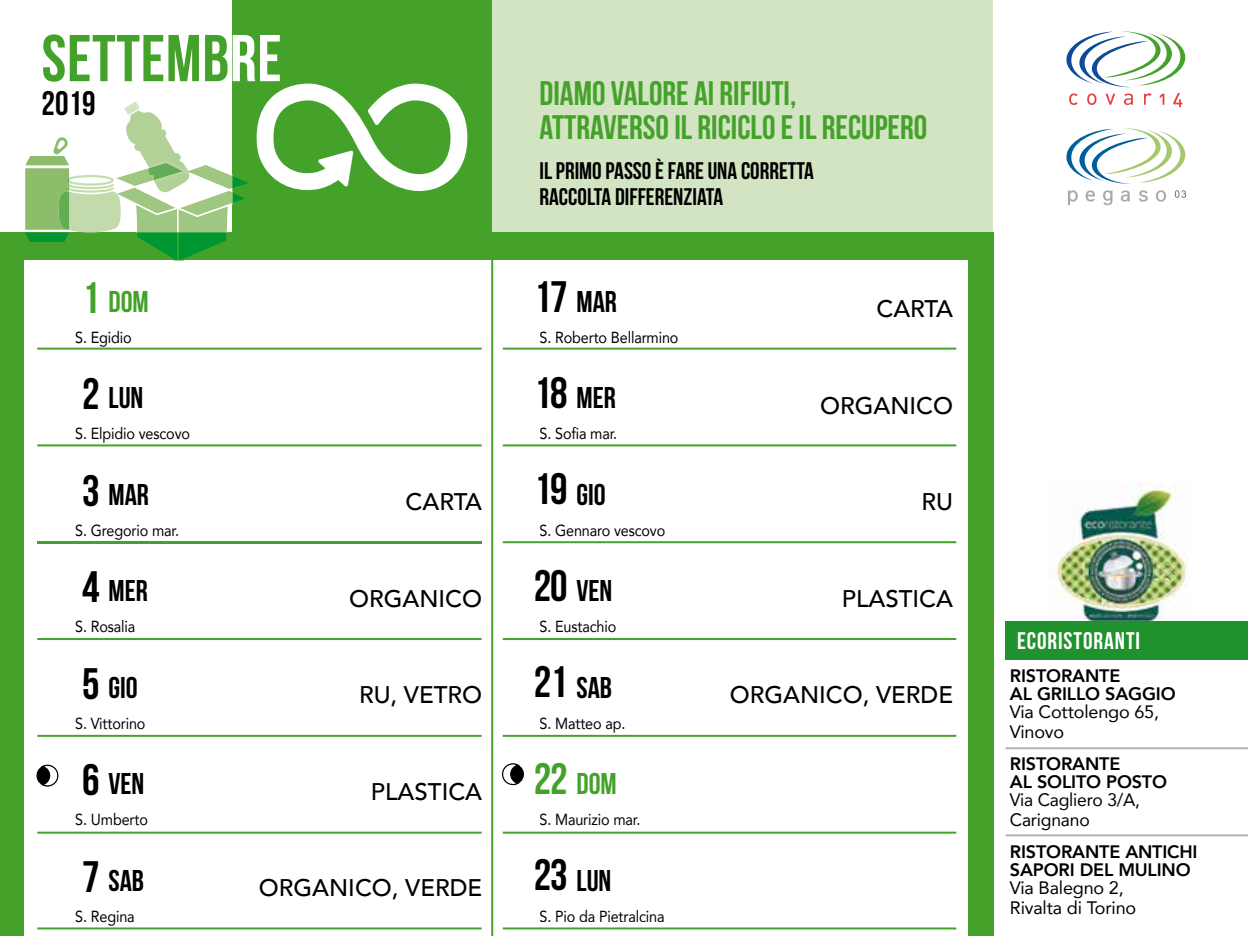
<style>
.page{position:relative;width:1248px;height:936px;background:#fff}
.page>*{position:absolute;margin:0;border:0;box-sizing:border-box;transform-origin:0 0}
.t1{font:66px "Bebas Neue";letter-spacing:.01em;color:#44a22b}
.t2{font:44px/96.4px "Bebas Neue";letter-spacing:-.025em;color:#000;text-align:justify}
.t3{font:44px "Bebas Neue";color:#44a22b}
.t4{font:34px/34px "Bebas Neue";color:#44a22b}
.t5{font:34px "Bebas Neue";color:#000}
.t6{font:30px "Bebas Neue";color:#000}
.t7{font:30px "Bebas Neue";color:#44a22b}
.t8{font:500 24px "Avenir";color:#000}
.t9{font:24px/26px "Bebas Neue";color:#000}
.t10{font:24px "Bebas Neue";letter-spacing:.04em;color:#fff}
.t11{font:800 18px/18px "Avenir";letter-spacing:-.01em;color:#000}
.t12{font:18px/20px "Avenir";letter-spacing:-.01em;color:#000}
.t13{font:16px "Avenir";letter-spacing:-.01em;color:#000;scale:.9 1}
.s1{color:#fff}
</style>
<div class="page">
<div style="left:1005px;top:621px;width:242px;height:38px;background:#1f922e"></div>
<img style="left:1049px;top:482px;width:139px;height:139px">
<svg style="left:1066px;top:31px;width:120px;height:56px"></svg>
<svg style="left:1087px;top:93px;width:9px;height:12px"></svg>
<svg style="left:1105px;top:94px;width:10px;height:11px"></svg>
<svg style="left:1144px;top:93px;width:7px;height:12px"></svg>
<svg style="left:1159px;top:94px;width:5px;height:11px"></svg>
<svg style="left:1123px;top:93px;width:9px;height:12px"></svg>
<svg style="left:1069px;top:93px;width:8px;height:12px"></svg>
<svg style="left:1173px;top:93px;width:9px;height:14px"></svg>
<svg style="left:1066px;top:128px;width:120px;height:56px"></svg>
<svg style="left:1068px;top:190px;width:97px;height:15px"></svg>
<svg style="left:1174px;top:190px;width:11px;height:8px"></svg>
<hr style="left:1005px;top:747px;width:242px;height:2px;background:#b1b3b4">
<hr style="left:1005px;top:834px;width:242px;height:2px;background:#b1b3b4">
<div style="left:481px;top:0;width:512px;height:245px;background:#d3e4c3"></div>
<div style="left:0;top:232px;width:993px;height:703px;background:#44a22b"></div>
<div style="left:24px;top:261px;width:943px;height:674px;background:#fff"></div>
<hr style="left:491px;top:259px;width:2px;height:676px;background:#44a22b">
<hr style="left:502px;top:927px;width:454px;height:2px;background:#44a22b">
<hr style="left:502px;top:831px;width:454px;height:2px;background:#44a22b">
<hr style="left:502px;top:734px;width:454px;height:2px;background:#44a22b">
<hr style="left:502px;top:638px;width:454px;height:2px;background:#44a22b">
<hr style="left:502px;top:541px;width:454px;height:2px;background:#44a22b">
<hr style="left:502px;top:444px;width:454px;height:2px;background:#44a22b">
<hr style="left:502px;top:347px;width:454px;height:2px;background:#44a22b">
<hr style="left:37px;top:927px;width:444px;height:2px;background:#44a22b">
<hr style="left:37px;top:831px;width:444px;height:2px;background:#44a22b">
<hr style="left:37px;top:734px;width:444px;height:2px;background:#44a22b">
<hr style="left:37px;top:638px;width:444px;height:2px;background:#44a22b">
<hr style="left:37px;top:541px;width:444px;height:2px;background:#44a22b">
<hr style="left:37px;top:347px;width:444px;height:2px;background:#44a22b">
<hr style="left:37px;top:444px;width:444px;height:2px;background:#44a22b">
<div style="left:232px;top:0;width:260px;height:245px;background:#44a22b"></div>
<div style="left:37px;top:765px;width:20px;height:20px;background:#000;border-radius:50%"></div>
<div style="left:36px;top:765px;width:22px;height:21px;border:1px solid #000;border-radius:50%"></div>
<svg style="left:39px;top:764px;width:20px;height:23px"></svg>
<div style="left:503px;top:764px;width:20px;height:20px;background:#000;border-radius:50%"></div>
<div style="left:502px;top:763px;width:22px;height:21px;border:1px solid #000;border-radius:50%"></div>
<svg style="left:502px;top:763px;width:19px;height:22px"></svg>
<svg style="left:25px;top:84px;width:442px;height:177px"></svg>
<h1 class="t1" style="left:42px;top:22px;width:241px">SETTEMB<span class="s1">RE</span></h1>
<h3 class="t5" style="left:42px;top:85px;width:55px">2019</h3>
<h3 class="t4" style="left:539px;top:76px;width:389px">DIAMO VALORE AI RIFIUTI,<br>ATTRAVERSO IL RICICLO E IL RECUPERO</h3>
<h3 class="t9" style="left:539px;top:157px;width:276px">IL PRIMO PASSO È FARE UNA CORRETTA<br>RACCOLTA DIFFERENZIATA</h3>
<h2 class="t3" style="left:82px;top:273px;width:19px">1</h2>
<h3 class="t7" style="left:108px;top:285px;width:42px">DOM</h3>
<p class="t13" style="left:75px;top:324px;width:64px">S. Egidio</p>
<h2 class="t2" style="left:82px;top:345px;width:19px">2<br>3<br>4<br>5<br>6<br>7</h2>
<h3 class="t6" style="left:108px;top:381px;width:36px">LUN</h3>
<p class="t13" style="left:75px;top:421px;width:129px">S. Elpidio vescovo</p>
<h3 class="t6" style="left:108px;top:478px;width:42px">MAR</h3>
<p class="t13" style="left:75px;top:517px;width:117px">S. Gregorio mar.</p>
<h3 class="t6" style="left:108px;top:574px;width:41px">MER</h3>
<p class="t13" style="left:75px;top:613px;width:68px">S. Rosalia</p>
<h3 class="t6" style="left:108px;top:671px;width:31px">GIO</h3>
<p class="t13" style="left:75px;top:710px;width:80px">S. Vittorino</p>
<h3 class="t6" style="left:108px;top:767px;width:37px">VEN</h3>
<p class="t13" style="left:75px;top:806px;width:82px">S. Umberto</p>
<h3 class="t6" style="left:108px;top:863px;width:37px">SAB</h3>
<p class="t13" style="left:75px;top:903px;width:68px">S. Regina</p>
<h3 class="t8" style="left:405px;top:481px;width:78px">CARTA</h3>
<h3 class="t8" style="left:349px;top:577px;width:134px">ORGANICO</h3>
<h3 class="t8" style="left:359px;top:674px;width:125px">RU, VETRO</h3>
<h3 class="t8" style="left:371px;top:770px;width:113px">PLASTICA</h3>
<h3 class="t8" style="left:259px;top:866px;width:225px">ORGANICO, VERDE</h3>
<h2 class="t2" style="left:534px;top:247px;width:35px">17<br>18<br>19<br>20<br>21</h2>
<h3 class="t6" style="left:576px;top:285px;width:42px">MAR</h3>
<p class="t13" style="left:539px;top:324px;width:156px">S. Roberto Bellarmino</p>
<h3 class="t6" style="left:576px;top:381px;width:41px">MER</h3>
<p class="t13" style="left:539px;top:421px;width:88px">S. Sofia mar.</p>
<h3 class="t6" style="left:576px;top:478px;width:31px">GIO</h3>
<p class="t13" style="left:539px;top:517px;width:141px">S. Gennaro vescovo</p>
<h3 class="t6" style="left:576px;top:574px;width:37px">VEN</h3>
<p class="t13" style="left:539px;top:613px;width:87px">S. Eustachio</p>
<h3 class="t6" style="left:576px;top:671px;width:37px">SAB</h3>
<p class="t13" style="left:539px;top:710px;width:97px">S. Matteo ap.</p>
<h2 class="t3" style="left:534px;top:754px;width:35px">22</h2>
<h3 class="t7" style="left:576px;top:767px;width:42px">DOM</h3>
<p class="t13" style="left:539px;top:806px;width:114px">S. Maurizio mar.</p>
<h2 class="t2" style="left:534px;top:826px;width:35px">23</h2>
<h3 class="t6" style="left:576px;top:863px;width:36px">LUN</h3>
<p class="t13" style="left:539px;top:903px;width:140px">S. Pio da Pietralcina</p>
<h3 class="t8" style="left:876px;top:288px;width:78px">CARTA</h3>
<h3 class="t8" style="left:820px;top:384px;width:134px">ORGANICO</h3>
<h3 class="t8" style="left:921px;top:481px;width:33px">RU</h3>
<h3 class="t8" style="left:841px;top:577px;width:113px">PLASTICA</h3>
<h3 class="t8" style="left:729px;top:674px;width:225px">ORGANICO, VERDE</h3>
<h3 class="t10" style="left:1016px;top:628px;width:125px">ECORISTORANTI</h3>
<p class="t11" style="left:1009px;top:666px;width:167px">RISTORANTE<br>AL GRILLO SAGGIO</p>
<p class="t12" style="left:1009px;top:701px;width:151px">Via Cottolengo 65,<br>Vinovo</p>
<p class="t11" style="left:1009px;top:754px;width:159px">RISTORANTE<br>AL SOLITO POSTO</p>
<p class="t12" style="left:1009px;top:789px;width:132px">Via Cagliero 3/A,<br>Carignano</p>
<p class="t11" style="left:1009px;top:842px;width:189px">RISTORANTE ANTICHI<br>SAPORI DEL MULINO</p>
<p class="t12" style="left:1009px;top:877px;width:128px">Via Balegno 2,<br>Rivalta di Torino</p>
</div>
